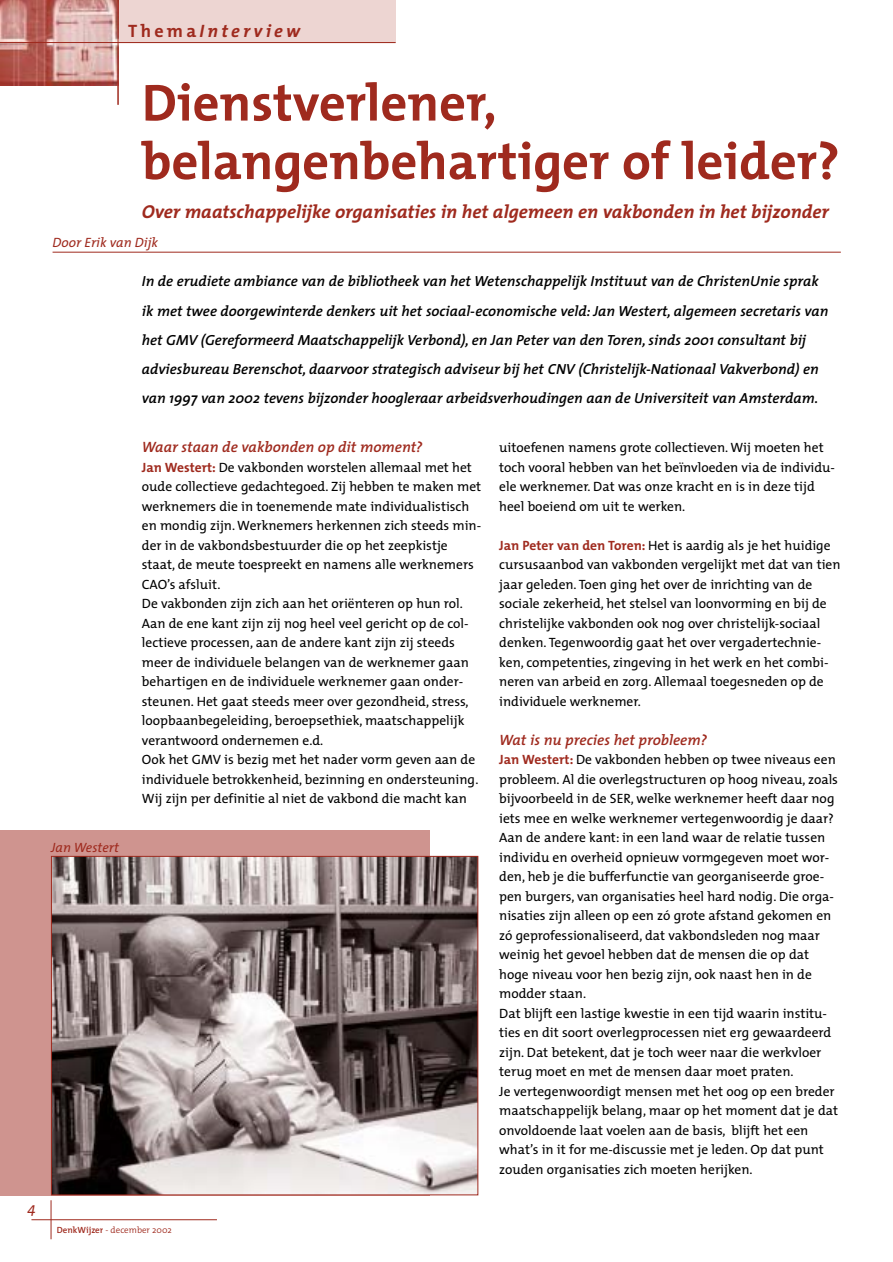
<style>
.page{position:relative;width:893px;height:1262px;background:#fff}
.page>*{position:absolute;margin:0;border:0;box-sizing:border-box;transform-origin:0 0}
.t1{font:700 52.5px/58.5px "The Mix";color:#9f2a1e}
.t2{font:italic 700 18.75px "The Mix";color:#9f2a1e}
.t3{font:italic 700 18px "The Mix";letter-spacing:.175em;color:#9f2a1e}
.t4{font:700 18px "The Mix";letter-spacing:.18em;color:#9f2a1e}
.t5{font:italic 600 15px "The Mix";color:#9f2a1e}
.t6{font:italic 15px "The Mix";color:#9f2a1e}
.t7{font:italic 600 14.7px/29.2px "The Mix";color:#000}
.t8{font:13.5px/19.5px "The Mix";color:#000}
.t9{font:italic 13.5px "The Mix";color:#9f2a1e}
.t10{font:300 9px "The Mix";color:#9f2a1e}
.s1{font-style:normal}
.s2{font-weight:700;color:#9f2a1e}
.s3{font-weight:600}
</style>
<div class="page">
<div style="left:0;top:830px;width:429px;height:365px;background:#cf948f"></div>
<div style="left:110px;top:0;width:285px;height:43px;background:#edd5d2"></div>
<img style="left:0;top:0;width:118px;height:85px">
<hr style="left:0;top:42px;width:395px;height:1px;background:#9f2a1e">
<hr style="left:118px;top:0;width:1px;height:105px;background:#9f2a1e">
<hr style="left:51px;top:1200px;width:1px;height:39px;background:#9f2a1e">
<hr style="left:31px;top:1219px;width:186px;height:1px;background:#9f2a1e">
<img style="left:53px;top:858px;width:423px;height:335px">
<div style="left:51px;top:856px;width:427px;height:339px;border:1px solid #9f2a1e"></div>
<hr style="left:53px;top:252px;width:787px;height:1px;background:#9f2a1e">
<h3 class="t3" style="left:128px;top:24px;width:173px"><span class="s1">RThema</span>Interview</h3>
<h3 class="t4" style="left:141px;top:24px;width:141px">ubrieksnaam</h3>
<p class="t6" style="left:28px;top:1202px;width:10px">4</p>
<h1 class="t1" style="left:142px;top:79px;width:699px">Dienstverlener, belangenbehartiger of leider?</h1>
<h2 class="t2" style="left:142px;top:205px;width:688px">Over maatschappelijke organisaties in het algemeen en vakbonden in het bijzonder</h2>
<p class="t9" style="left:53px;top:238px;width:107px">Door Erik van Dijk</p>
<p class="t9" style="left:51px;top:842px;width:69px">Jan Westert</p>
<p class="t7" style="left:142px;top:268px;width:688px">In de erudiete ambiance van de bibliotheek van het Wetenschappelijk Instituut van de ChristenUnie sprak ik met twee doorgewinterde denkers uit het sociaal-economische veld: Jan Westert, algemeen secretaris van het GMV (Gereformeerd Maatschappelijk Verbond), en Jan Peter van den Toren, sinds 2001 consultant bij adviesbureau Berenschot, daarvoor strategisch adviseur bij het CNV (Christelijk-Nationaal Vakverbond) en van 1997 van 2002 tevens bijzonder hoogleraar arbeidsverhoudingen aan de Universiteit van Amsterdam.</p>
<p class="t5" style="left:142px;top:442px;width:282px">Waar staan de vakbonden op dit moment?</p>
<p class="t8" style="left:142px;top:459px;width:341px"><span class="s2">Jan Westert:</span> De vakbonden worstelen allemaal met het oude collectieve gedachtegoed. Zij hebben te maken met werknemers die in toenemende mate individualistisch en mondig zijn. Werknemers herkennen zich steeds min&shy;der in de vakbondsbestuurder die op het zeepkistje staat, de meute toespreekt en namens alle werknemers CAO’s afsluit.<br>De vakbonden zijn zich aan het oriënteren op hun rol.<br>Aan de ene kant zijn zij nog heel veel gericht op de col&shy;lectieve processen, aan de andere kant zijn zij steeds meer de individuele belangen van de werknemer gaan behartigen en de individuele werknemer gaan onder&shy;steunen. Het gaat steeds meer over gezondheid, stress, loopbaanbegeleiding, beroepsethiek, maatschappelijk verantwoord ondernemen e.d.<br>Ook het GMV is bezig met het nader vorm geven aan de individuele betrokkenheid, bezinning en ondersteuning.<br>Wij zijn per definitie al niet de vakbond die macht kan</p>
<p class="t8" style="left:499px;top:439px;width:337px">uitoefenen namens grote collectieven. Wij moeten het toch vooral hebben van het beïnvloeden via de individu&shy;ele werknemer. Dat was onze kracht en is in deze tijd heel boeiend om uit te werken.</p>
<p class="t8" style="left:499px;top:537px;width:343px"><span class="s2">Jan Peter van den Toren:</span> Het is aardig als je het huidige cursusaanbod van vakbonden vergelijkt met dat van tien jaar geleden. Toen ging het over de inrichting van de sociale zekerheid, het stelsel van loonvorming en bij de christelijke vakbonden ook nog over christelijk-sociaal denken. Tegenwoordig gaat het over vergadertechnie&shy;ken, competenties, zingeving in het werk en het combi&shy;neren van arbeid en zorg. Allemaal toegesneden op de individuele werknemer.</p>
<p class="t5" style="left:499px;top:734px;width:209px">Wat is nu precies het probleem?</p>
<p class="t8" style="left:499px;top:751px;width:340px"><span class="s2">Jan Westert:</span> De vakbonden hebben op twee niveaus een probleem. Al die overlegstructuren op hoog niveau, zoals bijvoorbeeld in de SER, welke werknemer heeft daar nog iets mee en welke werknemer vertegenwoordig je daar?<br>Aan de andere kant: in een land waar de relatie tussen individu en overheid opnieuw vormgegeven moet wor&shy;den, heb je die bufferfunctie van georganiseerde groe&shy;pen burgers, van organisaties heel hard nodig. Die orga&shy;nisaties zijn alleen op een zó grote afstand gekomen en zó geprofessionaliseerd, dat vakbondsleden nog maar weinig het gevoel hebben dat de mensen die op dat hoge niveau voor hen bezig zijn, ook naast hen in de modder staan.<br>Dat blijft een lastige kwestie in een tijd waarin institu&shy;ties en dit soort overlegprocessen niet erg gewaardeerd zijn. Dat betekent, dat je toch weer naar die werkvloer terug moet en met de mensen daar moet praten.<br>Je vertegenwoordigt mensen met het oog op een breder maatschappelijk belang, maar op het moment dat je dat onvoldoende laat voelen aan de basis, blijft het een what’s in it for me-discussie met je leden. Op dat punt zouden organisaties zich moeten herijken.</p>
<p class="t10" style="left:57px;top:1226px;width:117px"><span class="s3">DenkWijzer</span> - december 2002</p>
</div>
